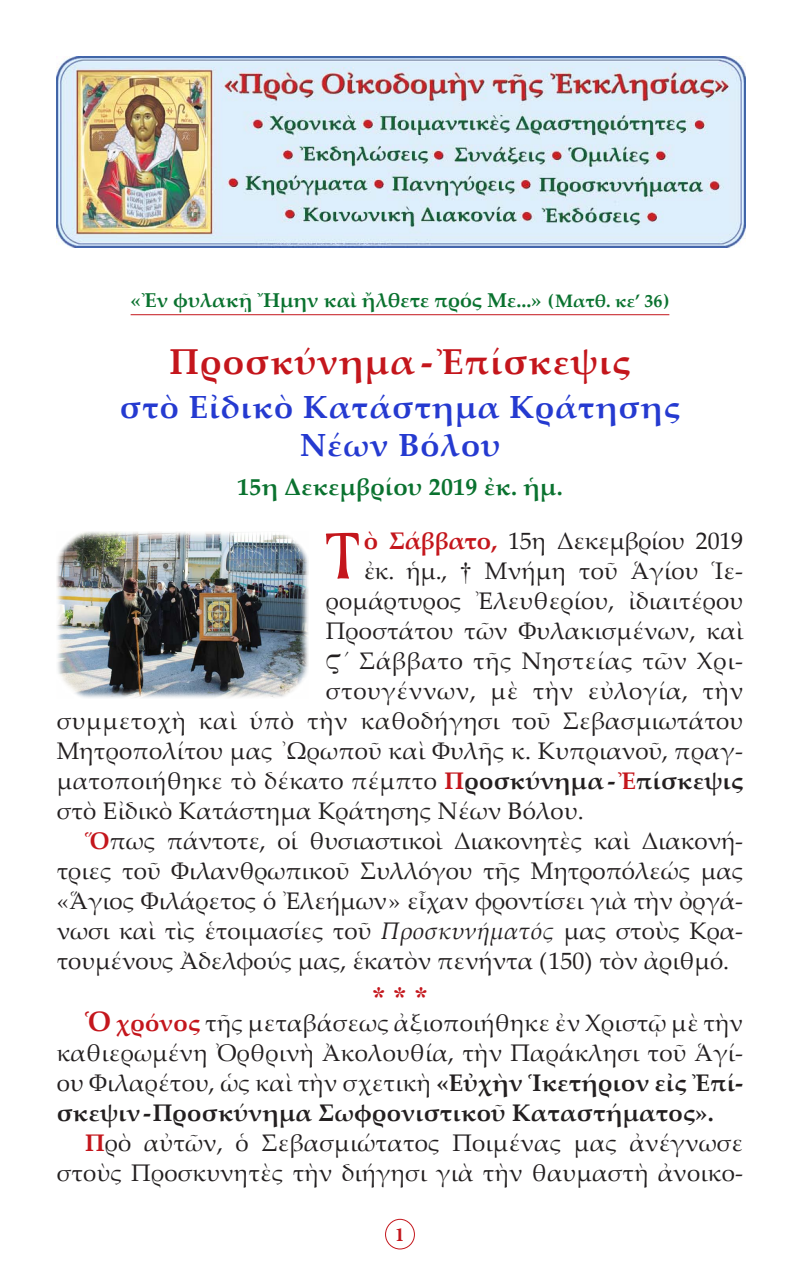
<style>
.page{position:relative;width:800px;height:1270px;background:#fff}
.page>*{position:absolute;margin:0;border:0;box-sizing:border-box;transform-origin:0 0}
.t1{font:69px "Icon Script Pro Test 1";color:#c4161c}
.t2{font:700 36px "Palatino Linotype";letter-spacing:.03em;color:#c4161c}
.t3{font:700 32px "Palatino Linotype";letter-spacing:.03em;color:#253ad0}
.t4{font:28px "CTOS New Times Bold Test 1";color:#c4161c}
.t5{font:24px/30px "Palatino Linotype";letter-spacing:.01em;color:#231f20;text-align:justify}
.t6{font:24px "Palatino Linotype";letter-spacing:.03em;color:#231f20}
.t7{font:24px "Palatino Linotype";letter-spacing:-.01em;color:#231f20}
.t8{font:700 24px "Palatino Linotype";letter-spacing:.01em;color:#0a722f}
.t9{font:700 20px "Palatino Linotype";color:#0a722f}
.t10{font:700 20px "Minion Pro";color:#c4161c}
.s1{font-size:18px}
.s2{font-weight:700;color:#c4161c}
.s3{font-family:"CTOS New Times Roman Test 1"}
.s4{font-weight:700}
.s5{font-style:italic}
.s6{font-weight:700;font-size:28px;color:#c4161c}
</style>
<div class="page">
<div style="left:385px;top:1219px;width:30px;height:30px;border:1px solid #c4161c;border-radius:50%"></div>
<hr style="left:131px;top:314px;width:538px;height:1px;background:#c4161c">
<img style="left:57px;top:57px;width:689px;height:191px">
<img style="left:57px;top:532px;width:252px;height:166px">
<p class="t9" style="left:131px;top:286px;width:540px">«Ἐν φυλακῇ Ἤμην καὶ ἤλθετε πρός Με...» <span class="s1">(Ματθ. κε’ 36)</span></p>
<p class="t2" style="left:170px;top:336px;width:462px">Προσκύνημα -Ἐπίσκεψις</p>
<p class="t3" style="left:120px;top:384px;width:562px">στὸ Εἰδικὸ Κατάστημα Κράτησης</p>
<p class="t3" style="left:300px;top:423px;width:202px">Νέων Βόλου</p>
<p class="t8" style="left:237px;top:470px;width:327px">15η Δεκεμβρίου 2019 ἐκ. ἡμ.</p>
<p class="t1" style="left:326px;top:510px;width:40px">Τ</p>
<p class="t7" style="left:364px;top:524px;width:381px"><span class="s2">ὸ Σάββατο,</span> 15η Δεκεμβρίου 2019</p>
<p class="t5" style="left:364px;top:555px;width:381px">ἐκ. ἡμ., <span class="s3">†</span> Μνήμη τοῦ Ἁγίου Ἱε-</p>
<p class="t5" style="left:326px;top:585px;width:419px">ρομάρτυρος Ἐλευθερίου, ἰδιαιτέρου</p>
<p class="t5" style="left:326px;top:615px;width:419px">Προστάτου τῶν Φυλακισμένων, καὶ</p>
<p class="t6" style="left:326px;top:644px;width:419px"><span class="s3">Ϛ</span>´ Σάββατο τῆς Νηστείας τῶν Χρι-</p>
<p class="t6" style="left:326px;top:674px;width:419px">στουγέννων, μὲ τὴν εὐλογία, τὴν</p>
<p class="t6" style="left:57px;top:704px;width:688px">συμμετοχὴ καὶ ὑπὸ τὴν καθοδήγησι τοῦ Σεβασμιωτάτου</p>
<p class="t5" style="left:57px;top:735px;width:688px">Μητροπολίτου μας ᾿Ωρωποῦ καὶ Φυλῆς κ. Κυπριανοῦ, πραγ-</p>
<p class="t5" style="left:57px;top:765px;width:688px">ματοποιήθηκε τὸ δέκατο πέμπτο <span class="s2">Π</span><span class="s4">ροσκύνημα -</span><span class="s2">Ἐ</span><span class="s4">πίσκεψις</span></p>
<p class="t5" style="left:57px;top:795px;width:529px">στὸ Εἰδικὸ Κατάστημα Κράτησης Νέων Βόλου.</p>
<p class="t5" style="left:57px;top:825px;width:688px;text-indent:28px"><span class="s2">Ὅ</span>πως πάντοτε, οἱ θυσιαστικοὶ Διακονητὲς καὶ Διακονή&shy;τριες τοῦ Φιλανθρωπικοῦ Συλλόγου τῆς Μητροπόλεώς μας «Ἅγιος Φιλάρετος ὁ Ἐλεήμων» εἶχαν φροντίσει γιὰ τὴν ὀργά&shy;νωσι καὶ τὶς ἑτοιμασίες τοῦ <span class="s5">Προσκυνήματός</span> μας στοὺς Κρα&shy;τουμένους Ἀδελφούς μας, ἑκατὸν πενήντα (150) τὸν ἀριθμό.</p>
<p class="t4" style="left:372px;top:981px;width:57px">* * *</p>
<p class="t5" style="left:57px;top:1007px;width:688px;text-indent:28px"><span class="s6">Ὁ</span> <span class="s2">χρόνος</span> τῆς μεταβάσεως ἀξιοποιήθηκε ἐν Χριστῷ μὲ τὴν καθιερωμένη Ὀρθρινὴ Ἀκολουθία, τὴν Παράκλησι τοῦ Ἁγί&shy;ου Φιλαρέτου, ὡς καὶ τὴν σχετικὴ <span class="s4">«Εὐχὴν Ἱκετήριον εἰς Ἐπί&shy;σκεψιν-Προσκύνημα Σωφρονιστικοῦ Καταστήματος».</span></p>
<p class="t5" style="left:57px;top:1127px;width:688px;text-align:right"><span class="s2">Π</span>ρὸ αὐτῶν, ὁ Σεβασμιώτατος Ποιμένας μας ἀνέγνωσε στοὺς Προσκυνητὲς τὴν διήγησι γιὰ τὴν θαυμαστὴ ἀνοικο-</p>
<p class="t10" style="left:395px;top:1220px;width:11px">1</p>
</div>
